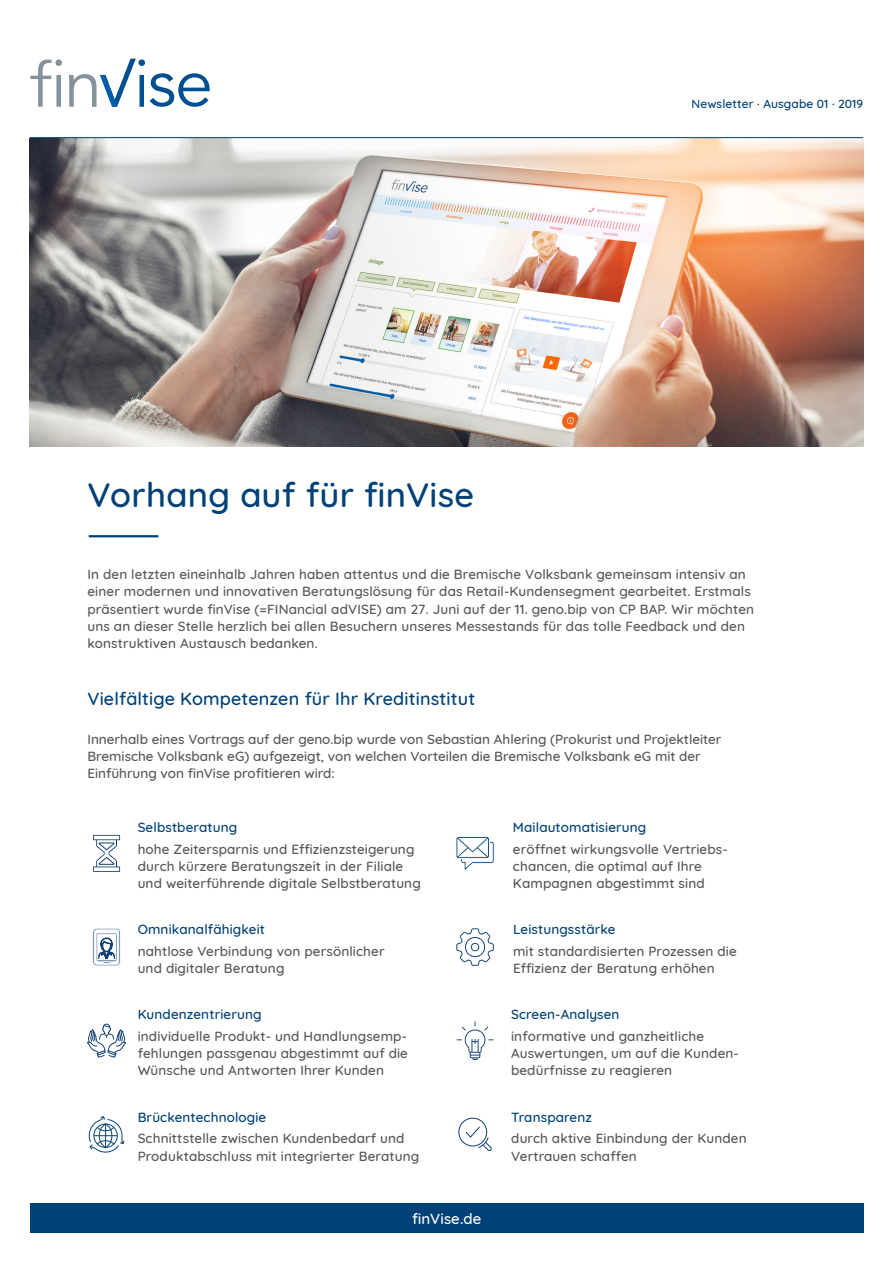
<style>
.page{position:relative;width:893px;height:1263px;background:#fff}
.page>*{position:absolute;margin:0;border:0;box-sizing:border-box;transform-origin:0 0}
.t1{font:500 34.5px "Quicksand";letter-spacing:.01em;color:#004177}
.t2{font:500 18px "Quicksand";letter-spacing:.01em;color:#004177}
.t3{font:500 15px "Quicksand";letter-spacing:.01em;color:#fff}
.t4{font:500 13.5px/17.2px "Quicksand";letter-spacing:.01em;color:#575756}
.t5{font:500 13.5px "Quicksand";letter-spacing:.01em;color:#004177}
.t6{font:500 12px "Quicksand";letter-spacing:.01em;color:#004177}
</style>
<div class="page">
<img style="left:30px;top:138px;width:833px;height:308px">
<div style="left:30px;top:1203px;width:834px;height:30px;background:#004177"></div>
<svg style="left:30px;top:59px;width:32px;height:48px"></svg>
<svg style="left:69px;top:59px;width:141px;height:48px"></svg>
<hr style="left:30px;top:137px;width:833px;height:1px;background:#004177">
<hr style="left:89px;top:535px;width:69px;height:2px;background:#004177">
<svg style="left:456px;top:928px;width:38px;height:38px"></svg>
<svg style="left:92px;top:928px;width:29px;height:38px"></svg>
<div style="left:458px;top:1118px;width:29px;height:28px;border:1px solid #124175;border-radius:50%"></div>
<svg style="left:465px;top:1126px;width:27px;height:25px"></svg>
<svg style="left:88px;top:1116px;width:37px;height:37px"></svg>
<svg style="left:457px;top:1021px;width:36px;height:39px"></svg>
<svg style="left:87px;top:1023px;width:39px;height:35px"></svg>
<svg style="left:456px;top:836px;width:38px;height:35px"></svg>
<svg style="left:93px;top:835px;width:27px;height:37px"></svg>
<h1 class="t1" style="left:87px;top:467px;width:388px">Vorhang auf für finVise</h1>
<p class="t6" style="left:691px;top:94px;width:173px">Newsletter · Ausgabe 01 · 2019</p>
<p class="t4" style="left:87px;top:564px;width:668px">In den letzten eineinhalb Jahren haben attentus und die Bremische Volksbank gemeinsam intensiv an einer modernen und innovativen Beratungslösung für das Retail-Kundensegment gearbeitet. Erstmals präsentiert wurde finVise (=FINancial adVISE) am 27. Juni auf der 11. geno.bip von CP BAP. Wir möchten uns an dieser Stelle herzlich bei allen Besuchern unseres Messestands für das tolle Feedback und den konstruktiven Austausch bedanken.</p>
<h2 class="t2" style="left:87px;top:684px;width:389px">Vielfältige Kompetenzen für Ihr Kreditinstitut</h2>
<p class="t4" style="left:87px;top:729px;width:635px">Innerhalb eines Vortrags auf der geno.bip wurde von Sebastian Ahlering (Prokurist und Projektleiter<br>Bremische Volksbank eG) aufgezeigt, von welchen Vorteilen die Bremische Volksbank eG mit der<br>Einführung von finVise profitieren wird:</p>
<p class="t5" style="left:138px;top:816px;width:101px">Selbstberatung</p>
<p class="t4" style="left:138px;top:839px;width:285px">hohe Zeitersparnis und Effizienzsteigerung durch kürzere Beratungszeit in der Filiale und weiterführende digitale Selbstberatung</p>
<p class="t5" style="left:138px;top:919px;width:129px">Omnikanalfähigkeit</p>
<p class="t4" style="left:138px;top:941px;width:248px">nahtlose Verbindung von persönlicher und digitaler Beratung</p>
<p class="t5" style="left:138px;top:1004px;width:125px">Kundenzentrierung</p>
<p class="t4" style="left:138px;top:1026px;width:272px;text-align:justify">individuelle Produkt- und Handlungsemp&shy;fehlungen passgenau abgestimmt auf die Wünsche und Antworten Ihrer Kunden</p>
<p class="t5" style="left:138px;top:1106px;width:130px">Brückentechnologie</p>
<p class="t4" style="left:138px;top:1128px;width:283px">Schnittstelle zwischen Kundenbedarf und<br>Produktabschluss mit integrierter Beratung</p>
<p class="t3" style="left:412px;top:1206px;width:71px">finVise.de</p>
<p class="t5" style="left:513px;top:816px;width:135px">Mailautomatisierung</p>
<p class="t4" style="left:513px;top:839px;width:216px">eröffnet wirkungsvolle Vertriebs&shy;chancen, die optimal auf Ihre<br>Kampagnen abgestimmt sind</p>
<p class="t5" style="left:513px;top:919px;width:104px">Leistungsstärke</p>
<p class="t4" style="left:513px;top:941px;width:225px">mit standardisierten Prozessen die<br>Effizienz der Beratung erhöhen</p>
<p class="t5" style="left:511px;top:1004px;width:110px">Screen-Analysen</p>
<p class="t4" style="left:511px;top:1026px;width:229px">informative und ganzheitliche<br>Auswertungen, um auf die Kunden&shy;bedürfnisse zu reagieren</p>
<p class="t5" style="left:511px;top:1106px;width:82px">Transparenz</p>
<p class="t4" style="left:511px;top:1128px;width:237px">durch aktive Einbindung der Kunden<br>Vertrauen schaffen</p>
</div>
